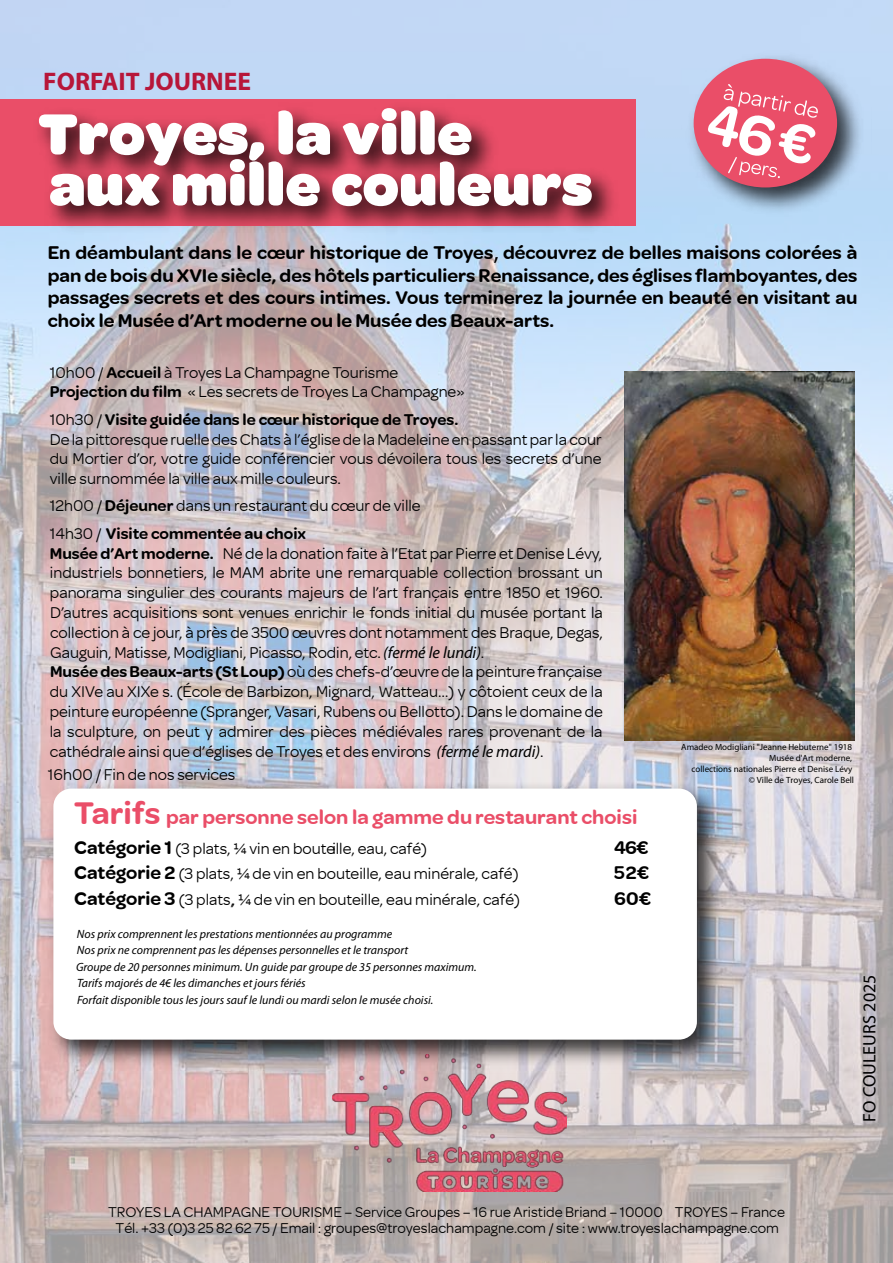
<style>
.page{position:relative;width:893px;height:1263px;background:#fff}
.page>*{position:absolute;margin:0;border:0;box-sizing:border-box;transform-origin:0 0}
.t1{font:700 25.5px "Myriad";color:#b71639}
.t2{font:24px "Myriad Pro";color:#000}
.t3{font:600 21px "Omnes";color:#ea4e68}
.t4{font:600 19.5px/22.5px "Omnes";color:#000;text-align:justify}
.t5{font:18px "Myriad Pro";color:#000}
.t6{font:16.5px/19.8px "Omnes";color:#000}
.t7{font:15px/16.5px "Omnes";color:#000;text-align:center}
.t8{font:italic 12px/16.5px "Myriad Pro";color:#000}
.t9{font:9px/10.8px "Myriad";color:#000;text-align:right}
.s1{font-weight:600}
.s2{font-family:"Myriad";font-style:italic}
.s3{font-size:33px}
.s4{font-weight:600;font-size:19.5px}
</style>
<div class="page">
<img style="left:0;top:0;width:893px;height:1263px">
<div style="left:0;top:99px;width:635px;height:127px;background:#ea4e68"></div>
<img style="left:40px;top:775px;width:690px;height:299px">
<div style="left:53px;top:788px;width:644px;height:252px;background:#fff;border-radius:18px"></div>
<img style="left:681px;top:46px;width:191px;height:176px">
<div style="left:694px;top:59px;width:143px;height:128px;background:#ea4e68;border-radius:50%"></div>
<img style="left:26px;top:96px;width:600px;height:144px">
<svg style="left:39px;top:108px;width:553px;height:98px"></svg>
<img style="left:624px;top:372px;width:230px;height:368px">
<svg style="left:708px;top:84px;width:110px;height:94px"></svg>
<img style="left:334px;top:1054px;width:231px;height:137px">
<h1 class="t1" style="left:43px;top:68px;width:209px">FORFAIT JOURNEE</h1>
<p class="t4" style="left:48px;top:242px;width:811px">En déambulant dans le cœur historique de Troyes découvrez de belles maisons colorées à pan de bois du XVIe siècle, des hôtels particuliers Renaissance, des églises flamboyantes, des passages secrets et des cours intimes. Vous terminerez la journée en beauté en visitant au choix le Musée d’Art moderne ou le Musée des Beaux-arts.</p>
<p class="t6" style="left:50px;top:362px;width:417px">10h00 / <span class="s1">Accueil</span> à Troyes La Champagne Tourisme<br><span class="s1">Projection du film</span> « Les secrets de Troyes La Champagne»</p>
<p class="t6" style="left:50px;top:409px;width:554px">10h30 / <span class="s1">Visite guidée dans le cœur historique de Troyes.<br></span>De lapittoresque ruelledesChats à l’églisede laMadeleine enpassantparla cour du Mortier d’or, votre guide conférencier vous dévoilera tous les secrets d’une ville surnommée la ville aux mille couleurs.</p>
<p class="t6" style="left:50px;top:492px;width:372px;line-height:27.3px">12h00 / <span class="s1">Déjeuner</span> dans un restaurant du cœur de ville<br>14h30 / <span class="s1">Visite commentée au choix</span></p>
<p class="t6" style="left:50px;top:543px;width:555px"><span class="s1">Musée d’Art moderne.</span> Né de la donation faite à l’Etat par Pierre etDenise Lévy, industriels bonnetiers, le MAM abrite une remarquable collection brossant un panorama singulier des courants majeurs de l’art français entre 1850 et 1960.<br>D’autres acquisitions sont venues enrichir le fonds initial du musée portant la collection à ce jour, à près de 3500 œuvres dont notamment des Braque, Degas, Gauguin, Matisse, Modigliani, Picasso, Rodin, etc.<span class="s2">(fermé le lundi)</span>.<br><span class="s1">MuséedesBeaux-arts (St Loup)</span>oùdes chefs-d’œuvrede lapeinture française du XIVe au XIXe s. (École de Barbizon, Mignard, Watteau…) y côtoient ceux de la peinture européenne (Spranger, Vasari, Rubens ou Bellotto). Dans le domaine de la sculpture, on peut y admirer des pièces médiévales rares provenant de la cathédrale ainsi que d’églises de Troyes et des environs <span class="s2">(fermé le mardi)</span>.</p>
<h2 class="t2" style="left:494px;top:237px;width:6px">,</h2>
<p class="t9" style="left:681px;top:742px;width:174px">Amadeo Modigliani "Jeanne Hebuterne" 1918<br>Musée d'Art moderne,<br>collections nationales Pierre et Denise Lévy<br>© Ville de Troyes, Carole Bell</p>
<p class="t6" style="left:48px;top:764px;width:189px">16h00 / Fin de nos services</p>
<p class="t3" style="left:74px;top:805px;width:565px"><span class="s3">Tarifs</span> par personne selon la gamme durestaurant choisi</p>
<p class="t6" style="left:74px;top:839px;width:354px"><span class="s4">Catégorie 1</span> (3 plats, ¼ vin en bouteille, eau, café)</p>
<p class="t4" style="left:614px;top:836px;width:36px">46€</p>
<p class="t6" style="left:74px;top:864px;width:446px"><span class="s4">Catégorie 2</span> (3 plats, ¼ de vin en bouteille, eau minérale, café)</p>
<p class="t4" style="left:614px;top:862px;width:36px">52€</p>
<p class="t6" style="left:74px;top:890px;width:447px"><span class="s4">Catégorie 3</span> (3 plats, ¼ de vin en bouteille, eau minérale, café)</p>
<p class="t4" style="left:614px;top:887px;width:38px">60€</p>
<p class="t8" style="left:77px;top:925px;width:333px">Nos prix comprennent les prestations mentionnées au programme<br>Nos prix ne comprennent pas les dépenses personnelles et le transport</p>
<p class="t8" style="left:77px;top:975px;width:358px">Tarifs majorés de 4€ les dimanches et jours fériés<br>Forfait disponible tous les jours sauf le lundi ou mardi selon le musée choisi.</p>
<p class="t8" style="left:76px;top:958px;width:402px">Groupe de 20 personnes minimum. Un guide par groupe de 35 personnes maximum.</p>
<p class="t7" style="left:108px;top:1203px;width:678px">TROYES LA CHAMPAGNE TOURISME – Service Groupes – 16 rue Aristide Briand – 10000 TROYES – France<br>Tél. +33 (0)3 25 82 62 75 / Email : groupes@troyeslachampagne.com / site : www.troyeslachampagne.com</p>
<p class="t5" style="left:858px;top:1122px;width:149px;rotate:-90deg">FO COULEURS 2025</p>
</div>
